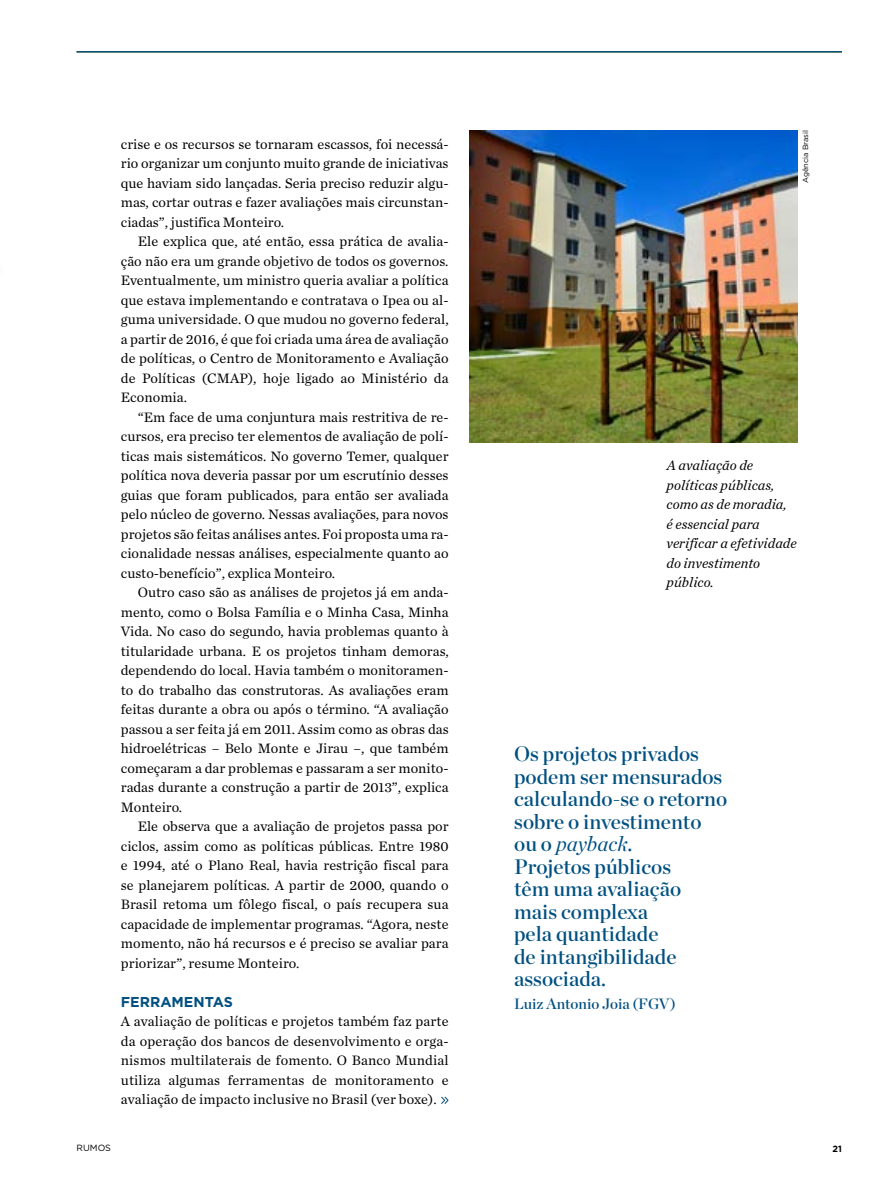
<style>
.page{position:relative;width:893px;height:1191px;background:#fff}
.page>*{position:absolute;margin:0;border:0;box-sizing:border-box;transform-origin:0 0}
.t1{font:21px/22.5px "Chronicle Display Semi";color:#005081}
.t2{font:italic 21px "Chronicle Display";color:#005081}
.t3{font:15px "Chronicle Display Semi";color:#005081}
.t4{font:14.25px/19.5px "Chronicle Text G1";color:#000;text-align:justify}
.t5{font:italic 14.25px/19.5px "Chronicle Text G1";color:#000}
.t6{font:700 14.25px "Gotham";color:#005081}
.t7{font:9px "Gotham";color:#000}
.t8{font:700 9px "Gotham";color:#000}
.t9{font:7.5px "Gotham";color:#000}
.s1{font-family:"Chronicle Display Semi";font-style:normal}
</style>
<div class="page">
<hr style="left:77px;top:51px;width:765px;height:2px;background:#005081">
<svg style="left:441px;top:1096px;width:7px;height:8px"></svg>
<img style="left:470px;top:130px;width:328px;height:312px">
<p class="t4" style="left:121px;top:133px;width:329px">crise e os recursos se tornaram escassos, foi necessá&shy;rio organizar um conjunto muito grande de iniciativas que haviam sido lançadas. Seria preciso reduzir algu&shy;mas, cortar outras e fazer avaliações mais circunstan&shy;ciadas”, justifica Monteiro.</p>
<p class="t4" style="left:121px;top:231px;width:329px;text-indent:17px">Ele explica que, até então, essa prática de avalia&shy;ção não era um grande objetivo de todos os governos.<br>Eventualmente, um ministro queria avaliar a política que estava implementando e contratava o Ipea ou al&shy;guma universidade. O que mudou no governo federal, a partir de 2016, é que foi criada uma área de avaliação de políticas, o Centro de Monitoramento e Avaliação de Políticas (CMAP), hoje ligado ao Ministério da Economia.</p>
<p class="t4" style="left:121px;top:406px;width:329px;text-indent:17px">“Em face de uma conjuntura mais restritiva de re&shy;cursos, era preciso ter elementos de avaliação de polí&shy;ticas mais sistemáticos. No governo Temer, qualquer política nova deveria passar por um escrutínio desses guias que foram publicados, para então ser avaliada pelo núcleo de governo. Nessas avaliações, para novos projetos são feitas análises antes. Foi proposta uma ra&shy;cionalidade nessas análises, especialmente quanto ao custo-benefício”, explica Monteiro.</p>
<p class="t4" style="left:121px;top:582px;width:329px;text-indent:17px">Outro caso são as análises de projetos já em anda&shy;mento, como o Bolsa Família e o Minha Casa, Minha Vida. No caso do segundo, havia problemas quanto à titularidade urbana. E os projetos tinham demoras, dependendo do local. Havia também o monitoramen&shy;to do trabalho das construtoras. As avaliações eram feitas durante a obra ou após o término. “A avaliação passou a ser feita já em 2011. Assim como as obras das hidroelétricas – Belo Monte e Jirau –, que também começaram a dar problemas e passaram a ser monito&shy;radas durante a construção a partir de 2013”, explica Monteiro.</p>
<p class="t4" style="left:121px;top:816px;width:329px;text-indent:17px">Ele observa que a avaliação de projetos passa por ciclos, assim como as políticas públicas. Entre 1980 e 1994, até o Plano Real, havia restrição fiscal para se planejarem políticas. A partir de 2000, quando o Brasil retoma um fôlego fiscal, o país recupera sua capacidade de implementar programas. “Agora, neste momento, não há recursos e é preciso se avaliar para priorizar”, resume Monteiro.</p>
<p class="t6" style="left:121px;top:992px;width:114px">FERRAMENTAS</p>
<p class="t4" style="left:121px;top:1010px;width:329px">A avaliação de políticas e projetos também faz parte da operação dos bancos de desenvolvimento e orga&shy;nismos multilaterais de fomento. O Banco Mundial utiliza algumas ferramentas de monitoramento e avaliação de impacto inclusive no Brasil (ver boxe).</p>
<p class="t9" style="left:801px;top:183px;width:54px;rotate:-90deg">Agência Brasil</p>
<p class="t5" style="left:666px;top:455px;width:132px">A avaliação de políticas públicas, como as de moradia, é essencial para verificar a efetividade do investimento público.</p>
<h1 class="t1" style="left:514px;top:741px;width:215px">Os projetos privados podem ser mensurados calculando-se o retorno sobre o investimento</h1>
<h1 class="t2" style="left:514px;top:827px;width:120px"><span class="s1">ou o</span> payback<span class="s1">.</span></h1>
<h1 class="t1" style="left:514px;top:853px;width:169px">Projetos públicos têm uma avaliação mais complexa pela quantidade de intangibilidade associada.</h1>
<p class="t3" style="left:514px;top:991px;width:163px">Luiz Antonio Joia (FGV)</p>
<p class="t7" style="left:77px;top:1141px;width:36px">RUMOS</p>
<p class="t8" style="left:832px;top:1142px;width:11px">21</p>
</div>
